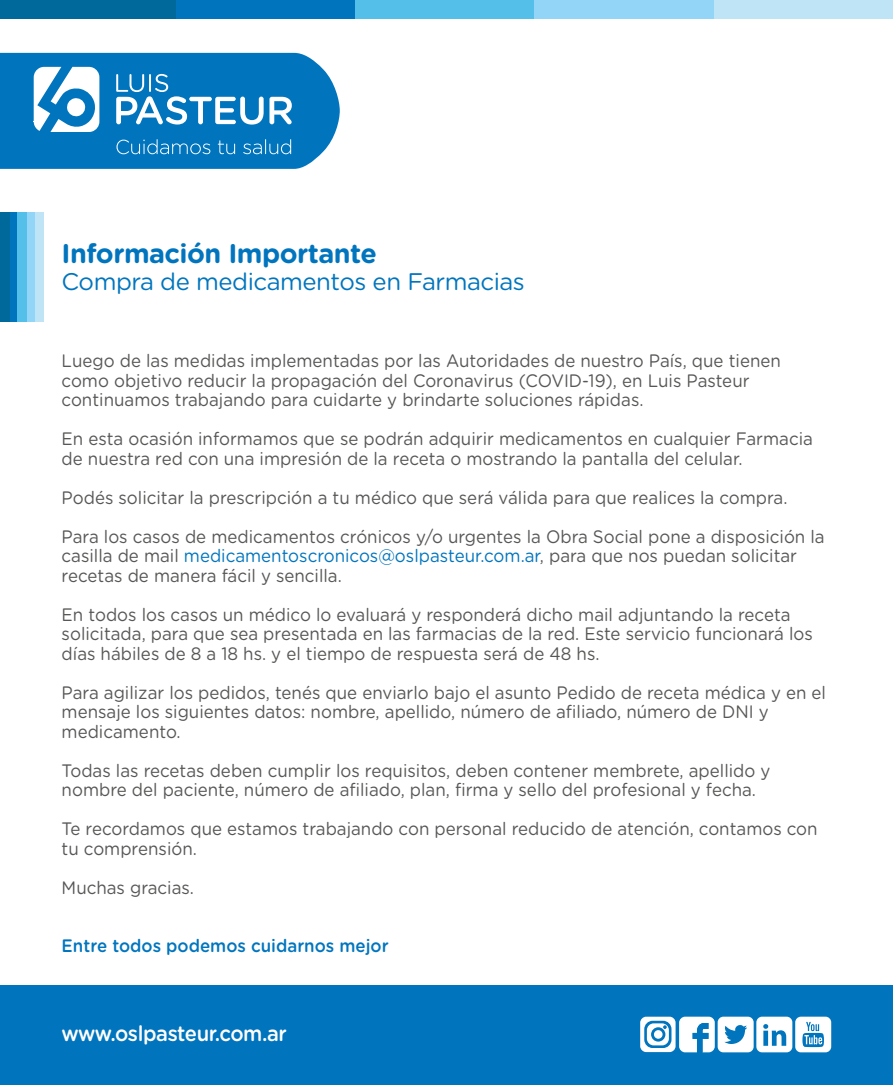
<style>
.page{position:relative;width:893px;height:1085px;background:#fff}
.page>*{position:absolute;margin:0;border:0;box-sizing:border-box;transform-origin:0 0}
.t1{font:700 27px "Gotham Rounded";letter-spacing:-.02em;color:#0075be}
.t2{font:24px "Gotham Rounded";letter-spacing:-.02em;color:#0075be}
.t3{font:500 21.6px "Gotham Rounded";letter-spacing:-.02em;color:#fff;scale:.94 1}
.t4{font:18px/19.5px "Gotham Rounded";color:#575756;scale:.94 1}
.t5{font:500 18px "Gotham Rounded";color:#0075be;scale:.94 1}
.s1{color:#0075be}
</style>
<div class="page">
<div style="left:9px;top:212px;width:9px;height:110px;background:#0075be"></div>
<div style="left:0;top:212px;width:9px;height:110px;background:#00699c"></div>
<div style="left:27px;top:212px;width:8px;height:110px;background:#93d5f6"></div>
<div style="left:35px;top:212px;width:9px;height:110px;background:#bfe4f6"></div>
<div style="left:18px;top:212px;width:9px;height:110px;background:#54c0ea"></div>
<div style="left:0;top:985px;width:893px;height:100px;background:#0075be"></div>
<svg style="left:679px;top:1016px;width:152px;height:36px"></svg>
<div style="left:640px;top:1016px;width:36px;height:36px;background:#fff;border-radius:6px"></div>
<svg style="left:644px;top:1020px;width:27px;height:28px"></svg>
<div style="left:0;top:0;width:179px;height:18px;background:#00699c"></div>
<div style="left:714px;top:0;width:179px;height:18px;background:#bfe4f6"></div>
<div style="left:176px;top:0;width:180px;height:18px;background:#0075be"></div>
<div style="left:356px;top:0;width:179px;height:18px;background:#54c0ea"></div>
<div style="left:535px;top:0;width:179px;height:18px;background:#93d5f6"></div>
<svg style="left:0;top:53px;width:340px;height:116px;background:#0f7dc1"></svg>
<svg style="left:116px;top:74px;width:176px;height:51px"></svg>
<svg style="left:116px;top:139px;width:94px;height:15px"></svg>
<svg style="left:218px;top:140px;width:17px;height:14px"></svg>
<svg style="left:243px;top:139px;width:48px;height:15px"></svg>
<svg style="left:34px;top:67px;width:65px;height:65px"></svg>
<h1 class="t1" style="left:62px;top:233px;width:317px">Información Importante</h1>
<h2 class="t2" style="left:62px;top:264px;width:465px">Compra de medicamentos en Farmacias</h2>
<p class="t4" style="left:62px;top:350px;width:767px">Luego de las medidas implementadas por las Autoridades de nuestro País, que tienen como objetivo reducir la propagación del Coronavirus (COVID-19), en Luis Pasteur continuamos trabajando para cuidarte y brindarte soluciones rápidas.</p>
<p class="t4" style="left:62px;top:428px;width:801px">En esta ocasión informamos que se podrán adquirir medicamentos en cualquier Farmacia de nuestra red con una impresión de la receta o mostrando la pantalla del celular.</p>
<p class="t4" style="left:62px;top:477px;width:813px;line-height:39px">Podés solicitar la prescripción a tu médico que será válida para que realices la compra.<br>Para los casos de medicamentos crónicos y/o urgentes la Obra Social pone a disposición la</p>
<p class="t4" style="left:62px;top:545px;width:784px">casilla de mail <span class="s1">medicamentoscronicos@oslpasteur.com.ar</span>, para que nos puedan solicitar recetas de manera fácil y sencilla.</p>
<p class="t4" style="left:62px;top:604px;width:801px">En todos los casos un médico lo evaluará y responderá dicho mail adjuntando la receta solicitada, para que sea presentada en las farmacias de la red. Este servicio funcionará los días hábiles de 8 a 18 hs. y el tiempo de respuesta será de 48 hs.</p>
<p class="t4" style="left:62px;top:682px;width:815px">Para agilizar los pedidos, tenés que enviarlo bajo el asunto Pedido de receta médica y en el mensaje los siguientes datos: nombre, apellido, número de afiliado, número de DNI y medicamento.</p>
<p class="t4" style="left:62px;top:760px;width:755px">Todas las recetas deben cumplir los requisitos, deben contener membrete, apellido y nombre del paciente, número de afiliado, plan, firma y sello del profesional y fecha.</p>
<p class="t4" style="left:62px;top:818px;width:806px">Te recordamos que estamos trabajando con personal reducido de atención, contamos con tu comprensión.</p>
<p class="t4" style="left:62px;top:877px;width:142px">Muchas gracias.</p>
<p class="t5" style="left:62px;top:933px;width:349px">Entre todos podemos cuidarnos mejor</p>
<p class="t3" style="left:62px;top:1017px;width:241px">www.oslpasteur.com.ar</p>
</div>
